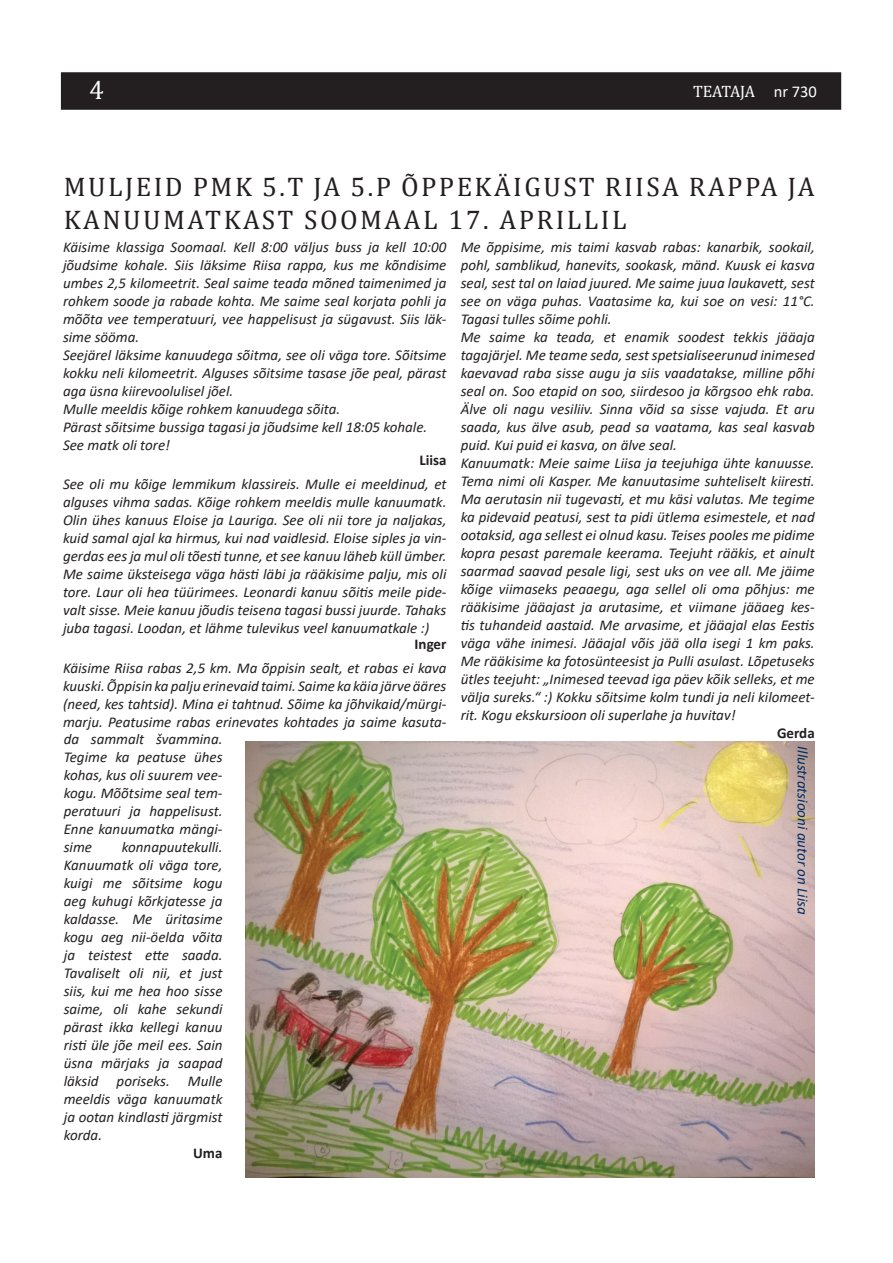
<style>
.page{position:relative;width:893px;height:1263px;background:#fff}
.page>*{position:absolute;margin:0;border:0;box-sizing:border-box;transform-origin:0 0}
.t1{font:27px/32.4px "Cambria";letter-spacing:.09em;color:#231f20}
.t2{font:27px "Cambria";color:#fff}
.t3{font:16.5px "Cambria";letter-spacing:-.015em;color:#fff}
.t4{font:italic 15px/18px "Calibri";color:#231f20;text-align:justify}
.t5{font:italic 15px "Calibri";color:#012d62}
.t6{font:700 15px "Calibri";color:#231f20}
.s1{font-family:"Calibri"}
</style>
<div class="page">
<div style="left:61px;top:72px;width:780px;height:38px;background:#231f20"></div>
<img style="left:245px;top:741px;width:570px;height:437px">
<p class="t2" style="left:89px;top:74px;width:16px">4</p>
<p class="t3" style="left:693px;top:82px;width:125px">TEATAJA <span class="s1">nr 730</span></p>
<p class="t1" style="left:64px;top:171px;width:752px">MULJEID PMK 5.T JA 5.P ÕPPEKÄIGUST RIISA RAPPA JA<br>KANUUMATKAST SOOMAAL 17. APRILLIL</p>
<p class="t4" style="left:63px;top:237px;width:385px">Käisime klassiga Soomaal. Kell 8:00 väljus buss ja kell 10:00 jõudsime kohale. Siis läksime Riisa rappa, kus me kõndisime umbes 2,5 kilomeetrit. Seal saime teada mõned taimenimed ja rohkem soode ja rabade kohta. Me saime seal korjata pohli ja mõõta vee temperatuuri, vee happelisust ja sügavust. Siis läk&shy;sime sööma.</p>
<p class="t4" style="left:63px;top:345px;width:385px">Seejärel läksime kanuudega sõitma, see oli väga tore. Sõitsime kokku neli kilomeetrit. Alguses sõitsime tasase jõe peal, pärast aga üsna kiirevoolulisel jõel.</p>
<p class="t4" style="left:63px;top:399px;width:279px">Mulle meeldis kõige rohkem kanuudega sõita.</p>
<p class="t4" style="left:63px;top:417px;width:366px">Pärast sõitsime bussiga tagasi ja jõudsime kell 18:05 kohale.</p>
<p class="t4" style="left:63px;top:435px;width:109px">See matk oli tore!</p>
<p class="t6" style="left:419px;top:449px;width:29px">Liisa</p>
<p class="t4" style="left:63px;top:474px;width:385px">See oli mu kõige lemmikum klassireis. Mulle ei meeldinud, et alguses vihma sadas. Kõige rohkem meeldis mulle kanuumatk.<br>Olin ühes kanuus Eloise ja Lauriga. See oli nii tore ja naljakas, kuid samal ajal ka hirmus, kui nad vaidlesid. Eloise siples ja vin&shy;gerdas ees ja mul oli tõesti tunne, et see kanuu läheb küll ümber.<br>Me saime üksteisega väga hästi läbi ja rääkisime palju, mis oli tore. Laur oli hea tüürimees. Leonardi kanuu sõitis meile pide&shy;valt sisse. Meie kanuu jõudis teisena tagasi bussi juurde. Tahaks juba tagasi. Loodan, et lähme tulevikus veel kanuumatkale :)</p>
<p class="t6" style="left:415px;top:634px;width:33px">Inger</p>
<p class="t4" style="left:63px;top:659px;width:385px">Käisime Riisa rabas 2,5 km. Ma õppisin sealt, et rabas ei kava kuuski. Õppisin ka palju erinevaid taimi. Saime ka käia järve ääres (need, kes tahtsid). Mina ei tahtnud. Sõime ka jõhvikaid/mürgi&shy;marju. Peatusime rabas erinevates kohtades ja saime kasuta-</p>
<p class="t4" style="left:64px;top:730px;width:160px">da sammalt švammina.<br>Tegime ka peatuse ühes kohas, kus oli suurem vee&shy;kogu. Mõõtsime seal tem&shy;peratuuri ja happelisust.<br>Enne kanuumatka mängi&shy;sime</p>
<p class="t4" style="left:64px;top:838px;width:160px;text-indent:58px">konnapuutekulli.<br>Kanuumatk oli väga tore, kuigi me sõitsime kogu aeg kuhugi kõrkjatesse ja kaldasse. Me üritasime kogu aeg nii-öelda võita ja teistest ette saada.<br>Tavaliselt oli nii, et just siis, kui me hea hoo sisse saime, oli kahe sekundi pärast ikka kellegi kanuu risti üle jõe meil ees. Sain üsna märjaks ja saapad läksid poriseks. Mulle meeldis väga kanuumatk ja ootan kindlasti järgmist korda.</p>
<p class="t6" style="left:193px;top:1143px;width:31px">Uma</p>
<p class="t4" style="left:461px;top:237px;width:356px">Me õppisime, mis taimi kasvab rabas: kanarbik, sookail, pohl, samblikud, hanevits, sookask, mänd. Kuusk ei kasva seal, sest tal on laiad juured. Me saime juua laukavett, sest see on väga puhas. Vaatasime ka, kui soe on vesi: 11°C.<br>Tagasi tulles sõime pohli.</p>
<p class="t4" style="left:461px;top:327px;width:356px">Me saime ka teada, et enamik soodest tekkis jääaja tagajärjel. Me teame seda, sest spetsialiseerunud inimesed kaevavad raba sisse augu ja siis vaadatakse, milline põhi seal on. Soo etapid on soo, siirdesoo ja kõrgsoo ehk raba.<br>Älve oli nagu vesiliiv. Sinna võid sa sisse vajuda. Et aru saada, kus älve asub, pead sa vaatama, kas seal kasvab puid. Kui puid ei kasva, on älve seal.</p>
<p class="t4" style="left:461px;top:453px;width:356px">Kanuumatk: Meie saime Liisa ja teejuhiga ühte kanuusse.<br>Tema nimi oli Kasper. Me kanuutasime suhteliselt kiiresti.<br>Ma aerutasin nii tugevasti, et mu käsi valutas. Me tegime ka pidevaid peatusi, sest ta pidi ütlema esimestele, et nad ootaksid, aga sellest ei olnud kasu. Teises pooles me pidime kopra pesast paremale keerama. Teejuht rääkis, et ainult saarmad saavad pesale ligi, sest uks on vee all. Me jäime kõige viimaseks peaaegu, aga sellel oli oma põhjus: me rääkisime jääajast ja arutasime, et viimane jääaeg kes&shy;tis tuhandeid aastaid. Me arvasime, et jääajal elas Eestis väga vähe inimesi. Jääajal võis jää olla isegi 1 km paks.<br>Me rääkisime ka fotosünteesist ja Pulli asulast. Lõpetuseks ütles teejuht: „Inimesed teevad iga päev kõik selleks, et me välja sureks.“ :) Kokku sõitsime kolm tundi ja neli kilomeet&shy;rit. Kogu ekskursioon oli superlahe ja huvitav!</p>
<p class="t6" style="left:777px;top:722px;width:39px">Gerda</p>
<p class="t5" style="left:813px;top:746px;width:170px;rotate:90deg">Illustratsiooni autor on Liisa</p>
</div>
